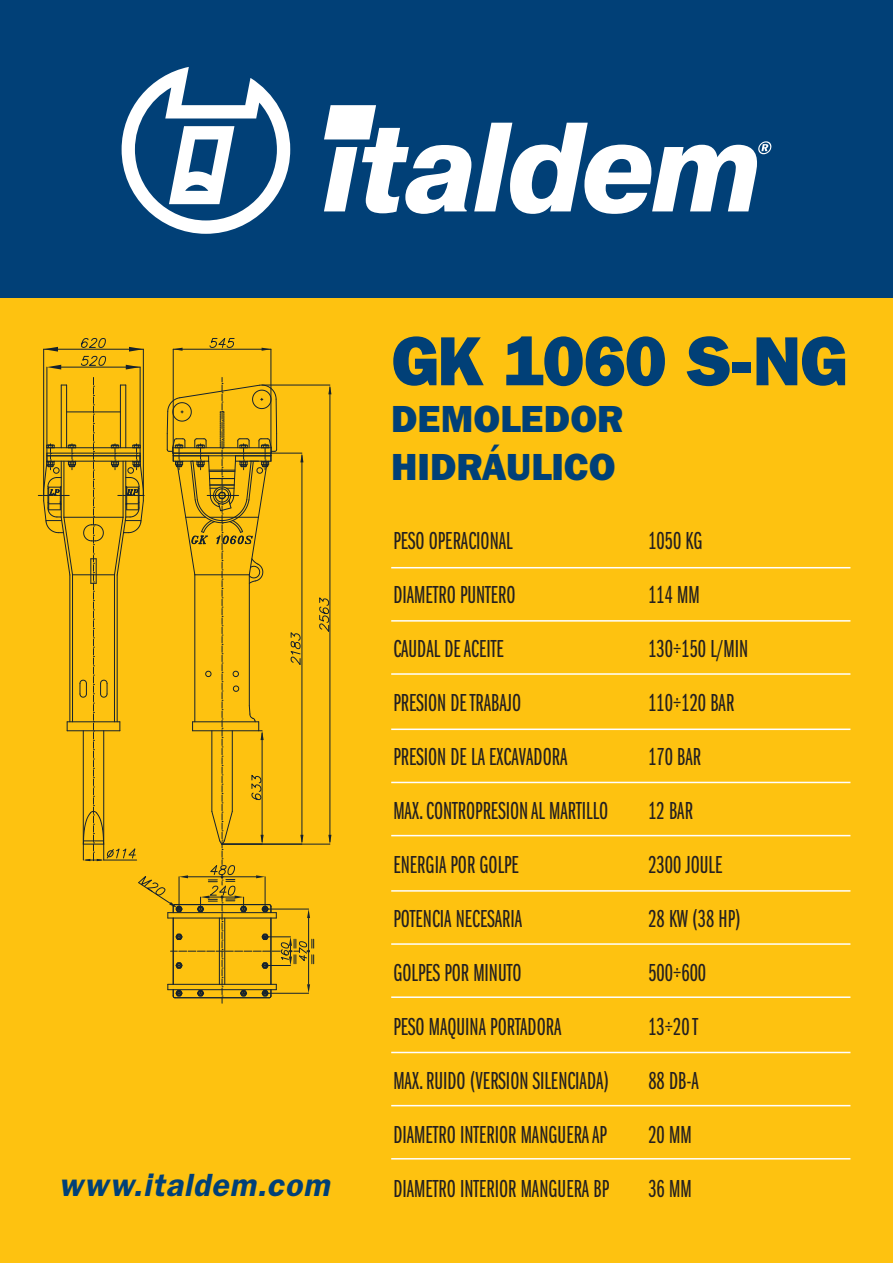
<style>
.page{position:relative;width:893px;height:1263px;background:#fec210}
.page>*{position:absolute;margin:0;border:0;box-sizing:border-box;transform-origin:0 0}
.t1{font:800 69px "Franklin Gothic IT Cby BT";letter-spacing:-.02em;color:#014077}
.t2{font:800 37.5px/48px "Franklin Gothic IT Cby BT";color:#014077}
.t3{font:italic 600 32.25px "Franklin Gothic LT";color:#014077}
.t4{font:25.5px "Franklin Gothic LT Book X Cmpr";color:#231f20}
</style>
<div class="page">
<div style="left:0;top:0;width:893px;height:298px;background:#014077"></div>
<svg style="left:122px;top:67px;width:635px;height:167px"></svg>
<svg style="left:758px;top:141px;width:13px;height:13px"></svg>
<hr style="left:391px;top:567px;width:459px;height:1px;background:#fff">
<hr style="left:391px;top:620px;width:459px;height:2px;background:#fff">
<hr style="left:391px;top:673px;width:459px;height:2px;background:#fff">
<hr style="left:391px;top:728px;width:459px;height:2px;background:#fff">
<hr style="left:391px;top:782px;width:459px;height:1px;background:#fff">
<hr style="left:391px;top:835px;width:459px;height:1px;background:#fff">
<hr style="left:391px;top:890px;width:459px;height:2px;background:#fff">
<hr style="left:391px;top:943px;width:459px;height:2px;background:#fff">
<hr style="left:391px;top:996px;width:459px;height:2px;background:#fff">
<hr style="left:391px;top:1052px;width:459px;height:1px;background:#fff">
<hr style="left:391px;top:1105px;width:459px;height:1px;background:#fff">
<hr style="left:391px;top:1158px;width:459px;height:1px;background:#fff">
<svg style="left:126px;top:365px;width:14px;height:4px"></svg>
<hr style="left:47px;top:367px;width:1px;height:81px;background:#15222e">
<hr style="left:61px;top:367px;width:79px;height:1px;background:#15222e">
<svg style="left:47px;top:365px;width:14px;height:4px"></svg>
<hr style="left:140px;top:367px;width:1px;height:81px;background:#15222e">
<hr style="left:173px;top:349px;width:1px;height:107px;background:#15222e">
<hr style="left:271px;top:349px;width:1px;height:107px;background:#15222e">
<hr style="left:173px;top:349px;width:98px;height:1px;background:#15222e">
<svg style="left:173px;top:348px;width:10px;height:3px"></svg>
<svg style="left:262px;top:348px;width:9px;height:3px"></svg>
<svg style="left:209px;top:338px;width:26px;height:10px"></svg>
<svg style="left:81px;top:356px;width:25px;height:10px"></svg>
<svg style="left:38px;top:377px;width:293px;height:626px"></svg>
<hr style="left:44px;top:349px;width:99px;height:1px;background:#15222e">
<hr style="left:143px;top:349px;width:1px;height:146px;background:#15222e">
<hr style="left:43px;top:349px;width:1px;height:146px;background:#15222e">
<svg style="left:81px;top:338px;width:25px;height:10px"></svg>
<svg style="left:44px;top:347px;width:14px;height:5px"></svg>
<svg style="left:129px;top:347px;width:14px;height:5px"></svg>
<p class="t3" style="left:59px;top:1166px;width:280px">www.italdem.com</p>
<h1 class="t1" style="left:391px;top:317px;width:457px">GK 1060 S-NG</h1>
<h2 class="t2" style="left:391px;top:393px;width:234px">DEMOLEDOR<br>HIDRÁULICO</h2>
<p class="t4" style="left:393px;top:527px;width:121px">PESO OPERACIONAL</p>
<p class="t4" style="left:648px;top:527px;width:56px">1050 KG</p>
<p class="t4" style="left:393px;top:581px;width:124px">DIAMETRO PUNTERO</p>
<p class="t4" style="left:648px;top:581px;width:53px">114 MM</p>
<p class="t4" style="left:393px;top:635px;width:112px">CAUDAL DE ACEITE</p>
<p class="t4" style="left:648px;top:635px;width:101px">130÷150 L/MIN</p>
<p class="t4" style="left:393px;top:689px;width:129px">PRESION DE TRABAJO</p>
<p class="t4" style="left:648px;top:689px;width:87px">110÷120 BAR</p>
<p class="t4" style="left:393px;top:743px;width:176px">PRESION DE LA EXCAVADORA</p>
<p class="t4" style="left:648px;top:743px;width:54px">170 BAR</p>
<p class="t4" style="left:393px;top:797px;width:216px">MAX. CONTROPRESION AL MARTILLO</p>
<p class="t4" style="left:648px;top:797px;width:46px">12 BAR</p>
<p class="t4" style="left:393px;top:851px;width:127px">ENERGIA POR GOLPE</p>
<p class="t4" style="left:648px;top:851px;width:76px">2300 JOULE</p>
<p class="t4" style="left:393px;top:905px;width:130px">POTENCIA NECESARIA</p>
<p class="t4" style="left:648px;top:905px;width:94px">28 KW (38 HP)</p>
<p class="t4" style="left:393px;top:959px;width:130px">GOLPES POR MINUTO</p>
<p class="t4" style="left:648px;top:959px;width:59px">500÷600</p>
<p class="t4" style="left:393px;top:1013px;width:170px">PESO MAQUINA PORTADORA</p>
<p class="t4" style="left:648px;top:1013px;width:51px">13÷20 T</p>
<p class="t4" style="left:393px;top:1067px;width:217px">MAX. RUIDO (VERSION SILENCIADA)</p>
<p class="t4" style="left:648px;top:1067px;width:52px">88 DB-A</p>
<p class="t4" style="left:393px;top:1121px;width:215px">DIAMETRO INTERIOR MANGUERA AP</p>
<p class="t4" style="left:648px;top:1121px;width:45px">20 MM</p>
<p class="t4" style="left:393px;top:1175px;width:217px">DIAMETRO INTERIOR MANGUERA BP</p>
<p class="t4" style="left:648px;top:1175px;width:45px">36 MM</p>
</div>
